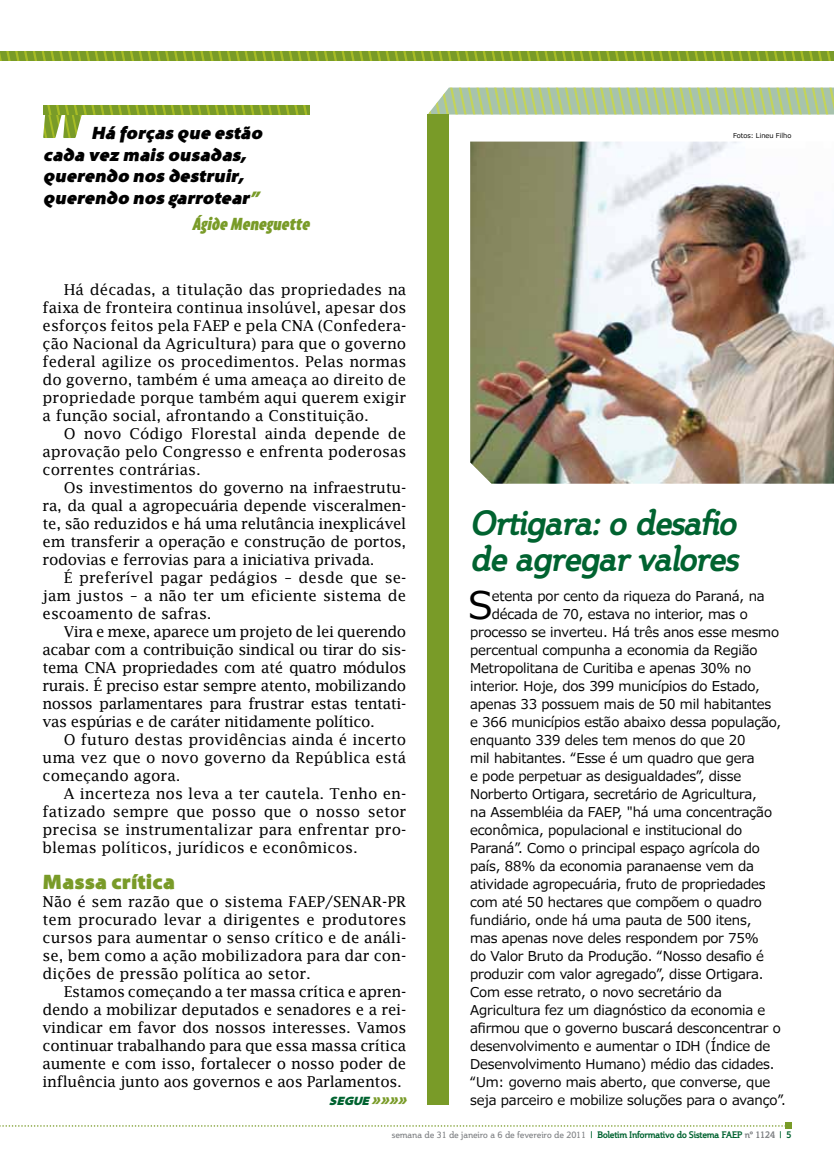
<style>
.page{position:relative;width:834px;height:1174px;background:#fff}
.page>*{position:absolute;margin:0;border:0;box-sizing:border-box;transform-origin:0 0}
.t1{font:37.95px "Meiryo";color:#000}
.t2{font:italic 700 33px/36px "Steinem";color:#006330}
.t3{font:900 21px "Santana";color:#799b28}
.t4{font:italic 900 18px/21.6px "Santana";color:#000}
.t5{font:italic 900 condensed 18px "Santana";color:#799b28}
.t6{font:15px/18px "Lucida Fax";color:#000;text-align:justify}
.t7{font:13.5px "Meiryo";letter-spacing:-.01em;color:#000}
.t8{font:italic 900 12.15px "Santana";color:#006330}
.t9{font:9px "Steinem";color:#808285}
.t10{font:6.75px "Meiryo";color:#000}
.s1{color:#799b28}
.s2{font-size:17.1px;color:#799b28}
.s3{font-weight:700;color:#006330}
.s4{font-weight:700}
</style>
<div class="page">
<svg style="left:0;top:1123px;width:791px;height:6px"></svg>
<svg style="left:427px;top:88px;width:406px;height:27px;background:#b1c99b"></svg>
<svg style="left:0;top:52px;width:833px;height:9px;background:#84a327"></svg>
<div style="left:427px;top:115px;width:22px;height:990px;background:#799b28"></div>
<img style="left:470px;top:142px;width:363px;height:342px">
<svg style="left:43px;top:106px;width:266px;height:32px"></svg>
<p class="t4" style="left:43px;top:123px;width:224px;text-indent:48px">Há forças que estão cada vez mais ousadas, querendo nos destruir, querendo nos garrotear<span class="s1">”</span></p>
<p class="t5" style="left:192px;top:215px;width:122px">ágide Meneguette</p>
<p class="t6" style="left:43px;top:280px;width:365px;text-indent:21px">Há décadas, a titulação das propriedades na faixa de fronteira continua insolúvel, apesar dos esforços feitos pela FAEP e pela CNA (Confedera&shy;ção Nacional da Agricultura) para que o governo federal agilize os procedimentos. Pelas normas do governo, também é uma ameaça ao direito de propriedade porque também aqui querem exigir a função social, afrontando a Constituição.</p>
<p class="t6" style="left:43px;top:424px;width:365px;text-indent:21px">O novo Código Florestal ainda depende de aprovação pelo Congresso e enfrenta poderosas correntes contrárias.</p>
<p class="t6" style="left:43px;top:478px;width:365px;text-indent:21px">Os investimentos do governo na infraestrutu&shy;ra, da qual a agropecuária depende visceralmen&shy;te, são reduzidos e há uma relutância inexplicável em transferir a operação e construção de portos, rodovias e ferrovias para a iniciativa privada.</p>
<p class="t6" style="left:43px;top:568px;width:365px;text-indent:21px">É preferível pagar pedágios – desde que se&shy;jam justos – a não ter um eficiente sistema de escoamento de safras.</p>
<p class="t6" style="left:43px;top:622px;width:365px;text-indent:21px">Vira e mexe, aparece um projeto de lei querendo acabar com a contribuição sindical ou tirar do sis&shy;tema CNA propriedades com até quatro módulos rurais. É preciso estar sempre atento, mobilizando nossos parlamentares para frustrar estas tentati&shy;vas espúrias e de caráter nitidamente político.</p>
<p class="t6" style="left:43px;top:730px;width:365px;text-indent:21px">O futuro destas providências ainda é incerto uma vez que o novo governo da República está começando agora.</p>
<p class="t6" style="left:43px;top:784px;width:365px;text-indent:21px">A incerteza nos leva a ter cautela. Tenho en&shy;fatizado sempre que posso que o nosso setor precisa se instrumentalizar para enfrentar pro&shy;blemas políticos, jurídicos e econômicos.</p>
<h3 class="t3" style="left:43px;top:870px;width:134px">Massa crítica</h3>
<p class="t6" style="left:43px;top:892px;width:265px">Não é sem razão que o sistema Faep</p>
<p class="t6" style="left:325px;top:892px;width:28px">/Senar</p>
<p class="t6" style="left:43px;top:892px;width:365px;text-indent:339px">-PR tem procurado levar a dirigentes e produtores cursos para aumentar o senso crítico e de análi&shy;se, bem como a ação mobilizadora para dar con&shy;dições de pressão política ao setor.</p>
<p class="t6" style="left:43px;top:982px;width:365px;text-indent:21px">Estamos começando a ter massa crítica e apren&shy;dendo a mobilizar deputados e senadores e a rei&shy;vindicar em favor dos nossos interesses. Vamos continuar trabalhando para que essa massa crítica aumente e com isso, fortalecer o nosso poder de influência junto aos governos e aos Parlamentos.</p>
<p class="t10" style="left:733px;top:131px;width:60px">Fotos: Lineu Filho</p>
<h2 class="t2" style="left:470px;top:505px;width:269px">Ortigara: o desafio de agregar valores</h2>
<h1 class="t1" style="left:468px;top:578px;width:26px">S</h1>
<p class="t7" style="left:491px;top:586px;width:274px">etenta por cento da riqueza do Paraná, na</p>
<p class="t7" style="left:491px;top:604px;width:257px">década de 70, estava no interior, mas o</p>
<p class="t7" style="left:470px;top:622px;width:310px">processo se inverteu. Há três anos esse mesmo</p>
<p class="t7" style="left:470px;top:640px;width:289px">percentual compunha a economia da Região</p>
<p class="t7" style="left:470px;top:658px;width:282px">Metropolitana de Curitiba e apenas 30% no</p>
<p class="t7" style="left:470px;top:676px;width:291px">interior. Hoje, dos 399 municípios do Estado,</p>
<p class="t7" style="left:470px;top:694px;width:302px">apenas 33 possuem mais de 50 mil habitantes</p>
<p class="t7" style="left:470px;top:712px;width:312px">e 366 municípios estão abaixo dessa população,</p>
<p class="t7" style="left:470px;top:730px;width:277px">enquanto 339 deles tem menos do que 20</p>
<p class="t7" style="left:470px;top:748px;width:286px">mil habitantes. “Esse é um quadro que gera</p>
<p class="t7" style="left:470px;top:766px;width:272px">e pode perpetuar as desigualdades”, disse</p>
<p class="t7" style="left:470px;top:784px;width:288px">Norberto Ortigara, secretário de Agricultura,</p>
<p class="t7" style="left:470px;top:802px;width:303px">na Assembléia da FAEP, "há uma concentração</p>
<p class="t7" style="left:470px;top:820px;width:273px">econômica, populacional e institucional do</p>
<p class="t7" style="left:470px;top:838px;width:291px">Paraná”. Como o principal espaço agrícola do</p>
<p class="t7" style="left:470px;top:856px;width:285px">país, 88% da economia paranaense vem da</p>
<p class="t7" style="left:470px;top:874px;width:297px">atividade agropecuária, fruto de propriedades</p>
<p class="t7" style="left:470px;top:892px;width:293px">com até 50 hectares que compõem o quadro</p>
<p class="t7" style="left:470px;top:910px;width:283px">fundiário, onde há uma pauta de 500 itens,</p>
<p class="t7" style="left:470px;top:928px;width:290px">mas apenas nove deles respondem por 75%</p>
<p class="t7" style="left:470px;top:946px;width:295px">do Valor Bruto da Produção. “Nosso desafio é</p>
<p class="t7" style="left:470px;top:964px;width:295px">produzir com valor agregado”, disse Ortigara.</p>
<p class="t7" style="left:470px;top:982px;width:253px">Com esse retrato, o novo secretário da</p>
<p class="t7" style="left:470px;top:1000px;width:297px">Agricultura fez um diagnóstico da economia e</p>
<p class="t7" style="left:470px;top:1018px;width:312px">afirmou que o governo buscará desconcentrar o</p>
<p class="t7" style="left:470px;top:1036px;width:301px">desenvolvimento e aumentar o IDH (Índice de</p>
<p class="t7" style="left:470px;top:1054px;width:306px">Desenvolvimento Humano) médio das cidades.</p>
<p class="t7" style="left:470px;top:1072px;width:301px">“Um: governo mais aberto, que converse, que</p>
<p class="t8" style="left:329px;top:1094px;width:84px">Segue <span class="s2">»»»»</span></p>
<p class="t7" style="left:470px;top:1090px;width:317px">seja parceiro e mobilize soluções para o avanço”.</p>
<p class="t9" style="left:392px;top:1130px;width:401px">semana de 31 de janeiro a 6 de fevereiro de 2011 <span class="s3">| Boletim Informativo do Sistema FAEP</span> <span class="s4">nº 1124</span> <span class="s3">| 5</span></p>
</div>
